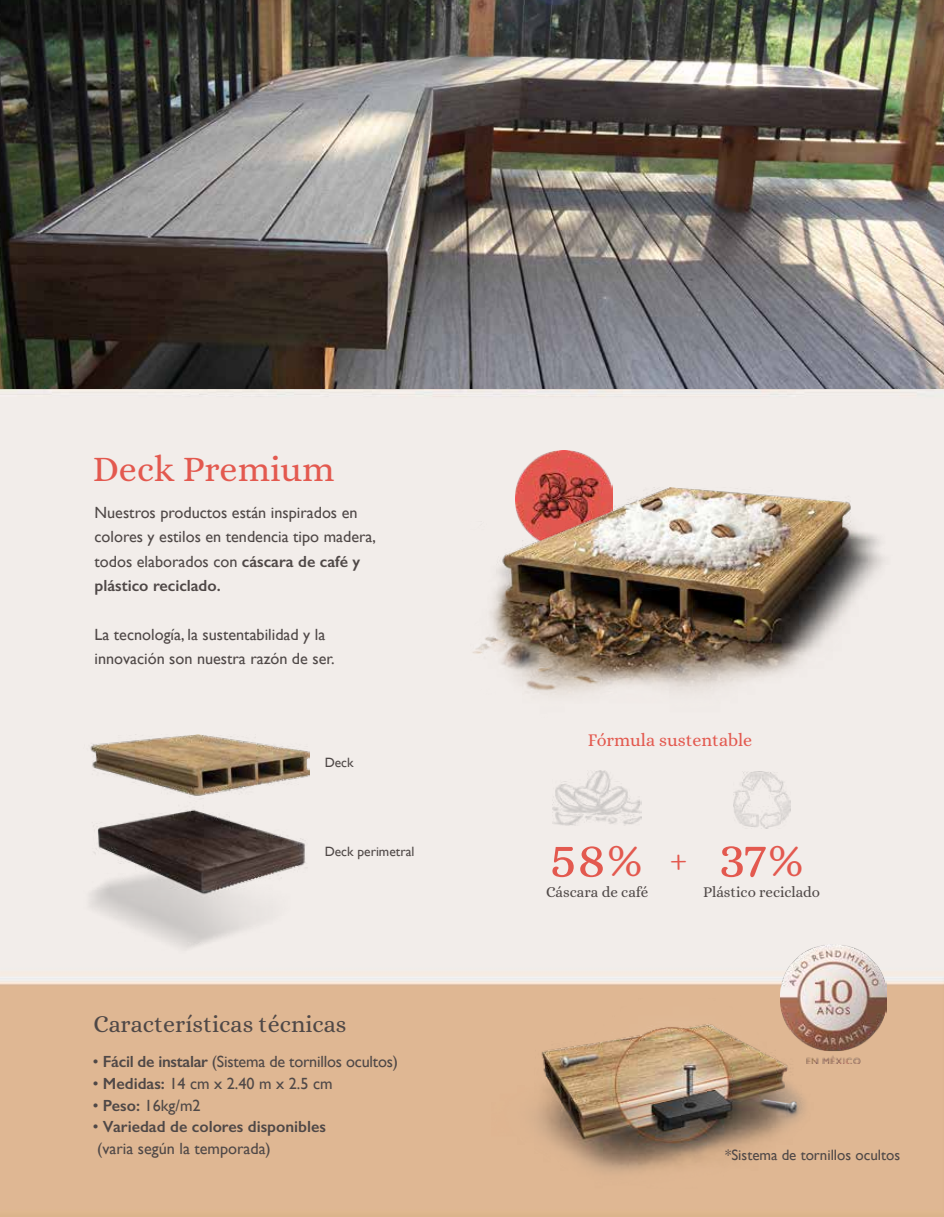
<style>
.page{position:relative;width:944px;height:1217px;background:#fff}
.page>*{position:absolute;margin:0;border:0;box-sizing:border-box;transform-origin:0 0}
.t1{font:55.8px "Alice";color:#e3594f}
.t2{font:36px "Alice";color:#e3594f}
.t3{font:24px "Alice";color:#4f4847}
.t4{font:18px "Alice";color:#e3594f}
.t5{font:16.2px/24.3px "Gill Sans";color:#4f4847}
.t6{font:600 16.2px/21.6px "Gill Sans";color:#4f4847}
.t7{font:15px "Alice";color:#504948}
.t8{font:15px "Gill Sans";color:#4f4847}
.t9{font:13.5px "Gill Sans";color:#4f4847}
.s1{font-weight:600}
.s2{font-weight:400}
.s3{font-size:45.6px}
</style>
<div class="page">
<img style="left:0;top:388px;width:944px;height:828px">
<img style="left:553px;top:770px;width:88px;height:55px">
<img style="left:734px;top:771px;width:56px;height:57px">
<img style="left:83px;top:734px;width:227px;height:219px">
<img style="left:516px;top:450px;width:96px;height:37px">
<img style="left:470px;top:487px;width:422px;height:230px">
<img style="left:0;top:0;width:944px;height:388px">
<img style="left:483px;top:989px;width:331px;height:200px">
<img style="left:780px;top:944px;width:106px;height:119px">
<svg style="left:671px;top:854px;width:15px;height:16px"></svg>
<h2 class="t2" style="left:93px;top:449px;width:243px">Deck Premium</h2>
<p class="t5" style="left:95px;top:500px;width:283px">Nuestros productos están inspirados en colores y estilos en tendencia tipo madera, todos elaborados con <span class="s1">cáscara de café y plástico reciclado.</span></p>
<p class="t5" style="left:95px;top:621px;width:242px">La tecnología, la sustentabilidad y la innovación son nuestra razón de ser.</p>
<p class="t9" style="left:325px;top:754px;width:30px">Deck</p>
<p class="t9" style="left:325px;top:843px;width:91px">Deck perimetral</p>
<h3 class="t3" style="left:93px;top:1010px;width:255px">Características técnicas</h3>
<p class="t5" style="left:93px;top:1049px;width:307px">• <span class="s1">Fácil de instalar</span> (Sistema de tornillos ocultos)</p>
<p class="t5" style="left:93px;top:1070px;width:241px">• <span class="s1">Medidas:</span> 14 cm x 2.40 m x 2.5 cm</p>
<p class="t5" style="left:93px;top:1092px;width:109px">• <span class="s1">Peso:</span> 16kg/m2</p>
<p class="t6" style="left:93px;top:1115px;width:235px"><span class="s2">•</span> Variedad de colores disponibles <span class="s2">(varia según la temporada)</span></p>
<p class="t4" style="left:588px;top:730px;width:166px">Fórmula sustentable</p>
<h1 class="t1" style="left:550px;top:827px;width:94px">58<span class="s3">%</span></h1>
<h1 class="t1" style="left:719px;top:827px;width:87px">37<span class="s3">%</span></h1>
<p class="t7" style="left:546px;top:884px;width:104px">Cáscara de café</p>
<p class="t7" style="left:703px;top:884px;width:118px">Plástico reciclado</p>
<p class="t8" style="left:725px;top:1145px;width:176px">*Sistema de tornillos ocultos</p>
</div>
